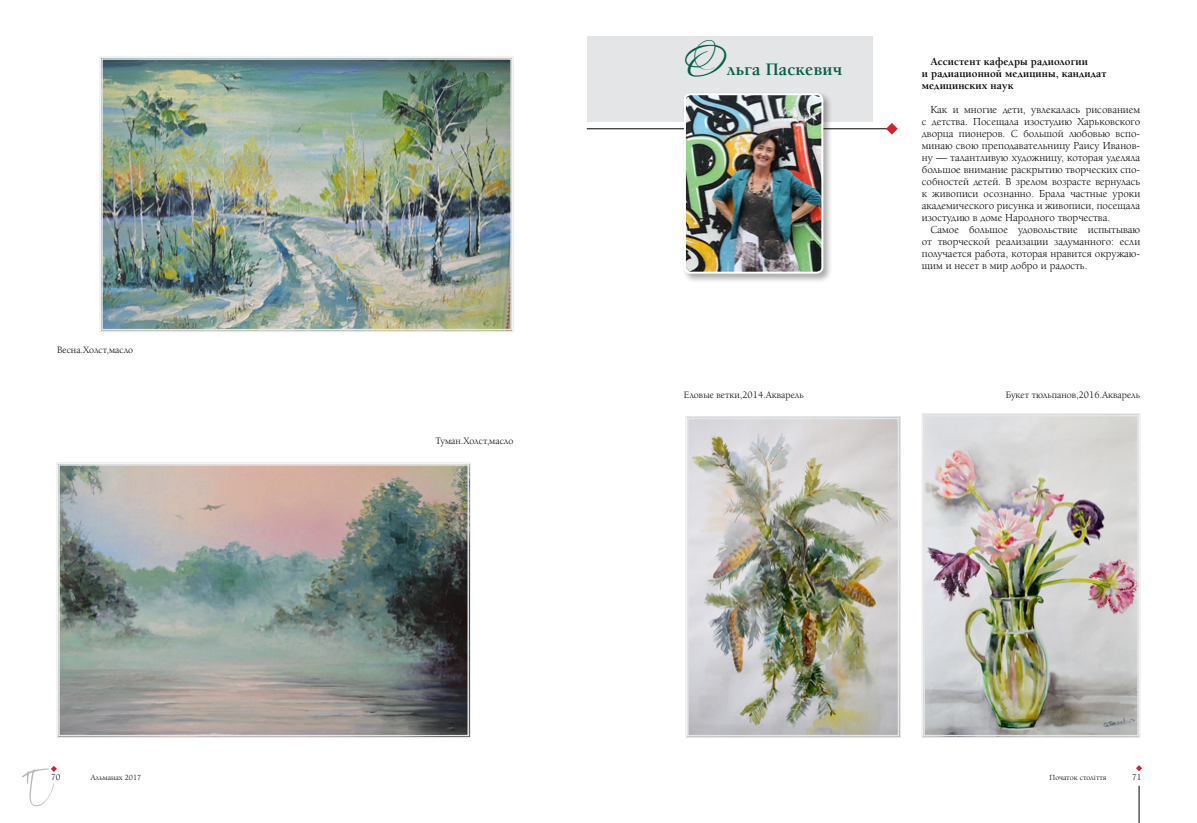
<style>
.page{position:relative;width:1197px;height:823px;background:#fff}
.page>*{position:absolute;margin:0;border:0;box-sizing:border-box;transform-origin:0 0}
.t1{font:700 18px "Alliance";letter-spacing:.01em;color:#005f46}
.t2{font:11px/12px "Alliance";color:#000;text-align:justify}
.t3{font:700 11px/12px "Alliance";letter-spacing:.01em;color:#000}
.t4{font:10px "Alliance";color:#000}
.t5{font:9px "Alliance";color:#000}
.t6{font:8px "Alliance";color:#000}
.s1{font-family:"Aquarelle";font-weight:400;font-size:35px}
</style>
<div class="page">
<hr style="left:1138px;top:785px;width:1px;height:37px;background:#000">
<svg style="left:1136px;top:765px;width:5px;height:5px"></svg>
<svg style="left:22px;top:766px;width:35px;height:39px"></svg>
<img style="left:99px;top:56px;width:414px;height:276px">
<div style="left:101px;top:58px;width:411px;height:272px;border:2px solid #e4e5e6"></div>
<img style="left:56px;top:462px;width:414px;height:275px">
<div style="left:58px;top:464px;width:411px;height:272px;border:2px solid #e4e5e6"></div>
<div style="left:587px;top:36px;width:286px;height:85px;background:#e4e5e6"></div>
<hr style="left:586px;top:128px;width:307px;height:1px;background:#000">
<svg style="left:885px;top:123px;width:12px;height:11px"></svg>
<div style="left:682px;top:92px;width:150px;height:191px;background:#000;opacity:.33"></div>
<img style="left:684px;top:94px;width:138px;height:178px">
<div style="left:683px;top:93px;width:140px;height:180px;border:2px solid #fff;border-radius:6px"></div>
<img style="left:685px;top:416px;width:215px;height:321px">
<div style="left:687px;top:417px;width:212px;height:319px;border:2px solid #e4e5e6"></div>
<img style="left:921px;top:413px;width:219px;height:324px">
<div style="left:923px;top:415px;width:215px;height:321px;border:2px solid #e4e5e6"></div>
<p class="t4" style="left:57px;top:344px;width:78px">Весна.Холст,масло</p>
<p class="t4" style="left:435px;top:435px;width:79px">Туман.Холст,масло</p>
<h1 class="t1" style="left:683px;top:59px;width:160px"><span class="s1">О</span>льга Паскевич</h1>
<p class="t3" style="left:921px;top:55px;width:186px;text-indent:9px">Ассистент кафедры радиологии<br>и радиационной медицины, кандидат медицинских наук</p>
<p class="t2" style="left:921px;top:103px;width:220px;text-indent:9px">Как и многие дети, увлекалась рисованием с детства. Посещала изостудию Харьковского дворца пионеров. С большой любовью вспо&shy;минаю свою преподавательницу Раису Иванов&shy;ну — талантливую художницу, которая уделяла большое внимание раскрытию творческих спо&shy;собностей детей. В зрелом возрасте вернулась к живописи осознанно. Брала частные уроки академического рисунка и живописи, посещала изостудию в доме Народного творчества.</p>
<p class="t2" style="left:921px;top:223px;width:220px;text-indent:9px">Самое большое удовольствие испытываю от творческой реализации задуманного: если получается работа, которая нравится окружаю&shy;щим и несет в мир добро и радость.</p>
<p class="t4" style="left:683px;top:388px;width:121px">Еловые ветки,2014.Акварель</p>
<p class="t4" style="left:1005px;top:388px;width:136px">Букет тюльпанов,2016.Акварель</p>
<p class="t5" style="left:51px;top:771px;width:11px">70</p>
<p class="t6" style="left:91px;top:772px;width:52px">Альманах 2017</p>
<p class="t6" style="left:1049px;top:772px;width:58px">Початок століття</p>
<p class="t5" style="left:1131px;top:771px;width:11px">71</p>
</div>
